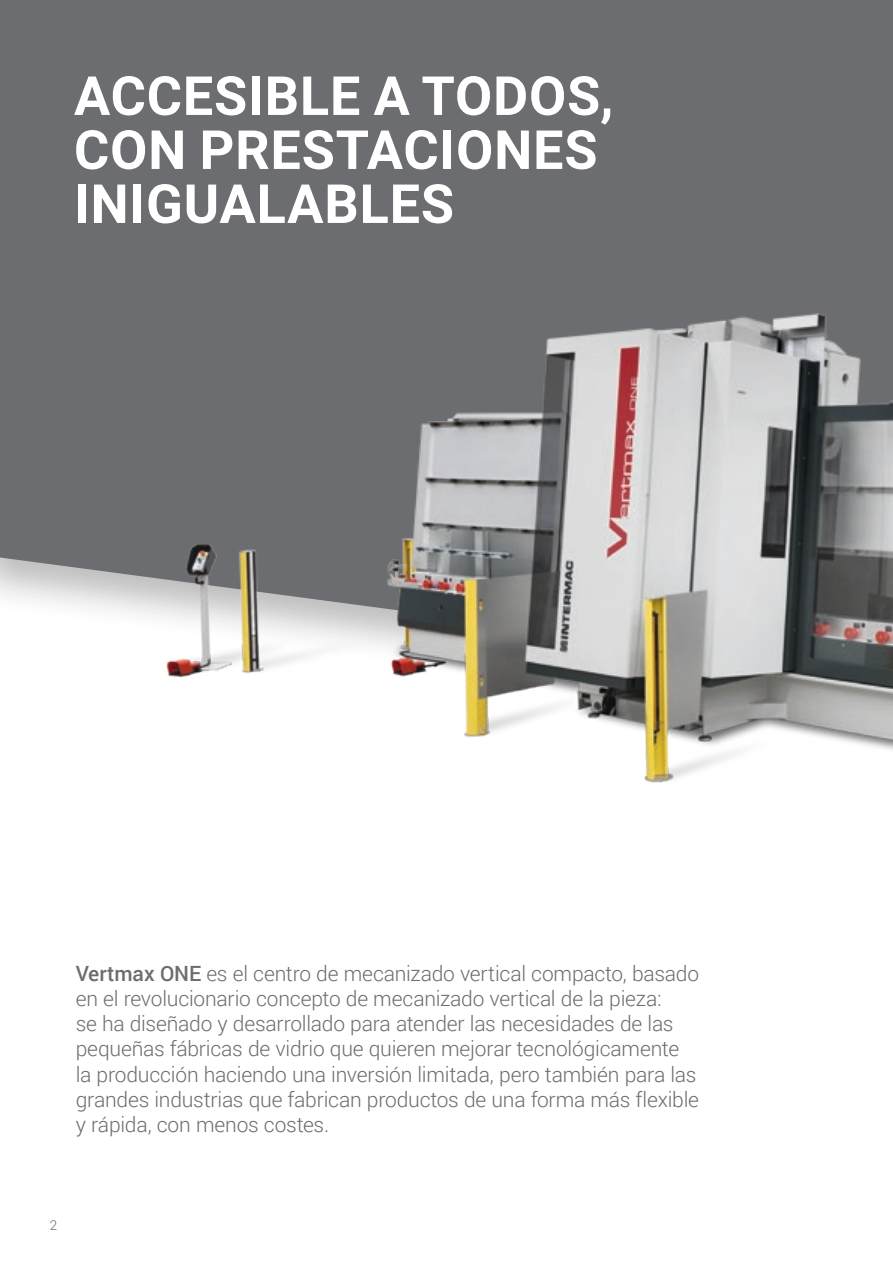
<style>
.page{position:relative;width:893px;height:1263px;background:#fff}
.page>*{position:absolute;margin:0;border:0;box-sizing:border-box;transform-origin:0 0}
.t1{font:700 54px/54px "Roboto";letter-spacing:.015em;color:#fff}
.t2{font:300 21px/25.2px "Roboto";letter-spacing:-.01em;color:#6c6d70}
.t3{font:300 13.5px "Roboto";color:#6c6d70}
.s1{font-weight:500}
</style>
<div class="page">
<div style="left:0;top:0;width:893px;height:613px;background:#6c6d70"></div>
<img style="left:134px;top:275px;width:759px;height:508px">
<p class="t1" style="left:74px;top:67px;width:541px">ACCESIBLE A TODOS,<br>CON PRESTACIONES<br>INIGUALABLES</p>
<p class="t2" style="left:76px;top:960px;width:625px"><span class="s1">Vertmax ONE</span> es el centro de mecanizado vertical compacto, basado en el revolucionario concepto de mecanizado vertical de la pieza:<br>se ha diseñado y desarrollado para atender las necesidades de las pequeñas fábricas de vidrio que quieren mejorar tecnológicamente la producción haciendo una inversión limitada, pero también para las grandes industrias que fabrican productos de una forma más flexible y rápida, con menos costes.</p>
<p class="t3" style="left:50px;top:1215px;width:9px">2</p>
</div>
